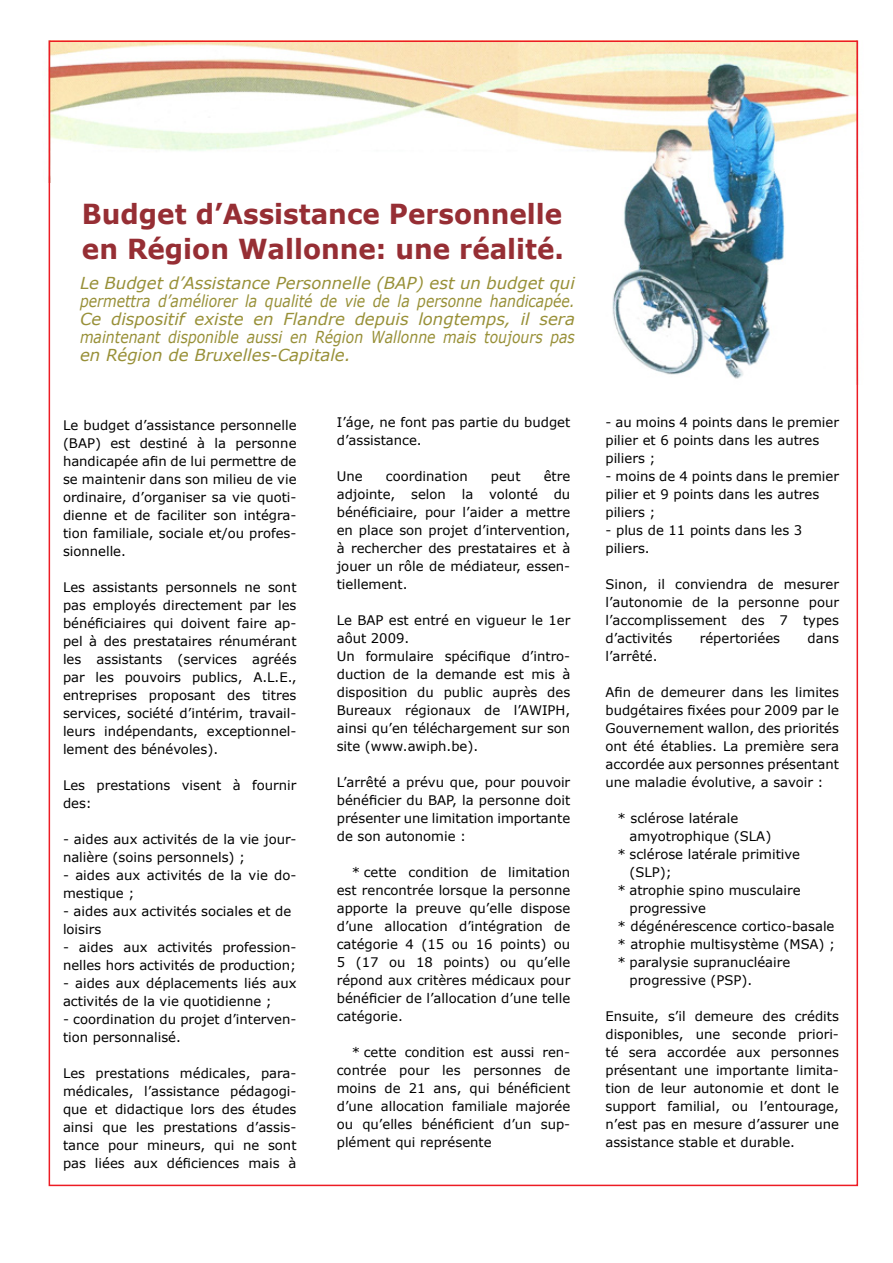
<style>
.page{position:relative;width:893px;height:1263px;background:#fff}
.page>*{position:absolute;margin:0;border:0;box-sizing:border-box;transform-origin:0 0}
.t1{font:700 27.6px/34.5px "Verdana";color:#962e34;scale:.95 1}
.t2{font:italic 16.5px/18px "Verdana";color:#989038;text-align:justify}
.t3{font:13.2px/18px "Verdana";color:#000}
</style>
<div class="page">
<img style="left:48px;top:41px;width:811px;height:345px">
<div style="left:34px;top:183px;width:563px;height:222px;background:#fff"></div>
<h1 class="t1" style="left:82px;top:196px;width:509px">Budget d’Assistance Personnelle en Région Wallonne: une réalité.</h1>
<p class="t2" style="left:80px;top:273px;width:496px">Le Budget d’Assistance Personnelle (BAP) est un budget qui permettra d’améliorer la qualité de vie de la personne handicapée.<br>Ce dispositif existe en Flandre depuis longtemps, il sera maintenant disponible aussi en Région Wallonne mais toujours pas en Région de Bruxelles-Capitale.</p>
<p class="t3" style="left:63px;top:415px;width:235px;text-align:justify">Le budget d’assistance personnelle (BAP) est destiné à la personne handicapée afin de lui permettre de se maintenir dans son milieu de vie ordinaire, d’organiser sa vie quoti&shy;dienne et de faciliter son intégra&shy;tion familiale, sociale et/ou profes&shy;sionnelle.</p>
<p class="t3" style="left:63px;top:577px;width:235px;text-align:justify">Les assistants personnels ne sont pas employés directement par les bénéficiaires qui doivent faire ap&shy;pel à des prestataires rénumérant les assistants (services agréés par les pouvoirs publics, A.L.E., entreprises proposant des titres services, société d’intérim, travail&shy;leurs indépendants, exceptionnel&shy;lement des bénévoles).</p>
<p class="t3" style="left:63px;top:775px;width:235px">Les prestations visent à fournir des:</p>
<p class="t3" style="left:63px;top:829px;width:235px">- aides aux activités de la vie jour&shy;nalière (soins personnels) ;</p>
<p class="t3" style="left:63px;top:865px;width:235px">- aides aux activités de la vie do&shy;mestique ;</p>
<p class="t3" style="left:63px;top:901px;width:230px">- aides aux activités sociales et de loisirs</p>
<p class="t3" style="left:63px;top:937px;width:235px">- aides aux activités profession&shy;nelles hors activités de production;</p>
<p class="t3" style="left:63px;top:973px;width:235px">- aides aux déplacements liés aux activités de la vie quotidienne ;</p>
<p class="t3" style="left:63px;top:1009px;width:235px">- coordination du projet d’interven&shy;tion personnalisé.</p>
<p class="t3" style="left:63px;top:1063px;width:235px;text-align:justify">Les prestations médicales, para&shy;médicales, l’assistance pédagogi&shy;que et didactique lors des études ainsi que les prestations d’assis&shy;tance pour mineurs, qui ne sont pas liées aux déficiences mais à</p>
<p class="t3" style="left:337px;top:413px;width:235px">I’áge, ne font pas partie du budget d’assistance.</p>
<p class="t3" style="left:337px;top:467px;width:27px">Une</p>
<p class="t3" style="left:386px;top:467px;width:83px">coordination</p>
<p class="t3" style="left:491px;top:467px;width:31px">peut</p>
<p class="t3" style="left:337px;top:467px;width:235px;text-align:justify;text-indent:207px">être adjointe, selon la volonté du bénéficiaire, pour l’aider a mettre en place son projet d’intervention, à rechercher des prestataires et à jouer un rôle de médiateur, essen&shy;tiellement.</p>
<p class="t3" style="left:337px;top:611px;width:235px">Le BAP est entré en vigueur le 1er aôut 2009.<br>Un formulaire spécifique d’intro&shy;duction de la demande est mis à disposition du public auprès des<br>Bureaux régionaux de l’AWIPH, ainsi qu’en téléchargement sur son site (www.awiph.be).</p>
<p class="t3" style="left:337px;top:773px;width:235px;text-align:justify">L’arrêté a prévu que, pour pouvoir bénéficier du BAP, la personne doit présenter une limitation importante de son autonomie :</p>
<p class="t3" style="left:337px;top:863px;width:235px;text-align:justify;text-indent:15px">* cette condition de limitation est rencontrée lorsque la personne apporte la preuve qu’elle dispose d’une allocation d’intégration de catégorie 4 (15 ou 16 points) ou 5 (17 ou 18 points) ou qu’elle répond aux critères médicaux pour bénéficier de l’allocation d’une telle catégorie.</p>
<p class="t3" style="left:337px;top:1043px;width:235px;text-align:justify;text-indent:15px">* cette condition est aussi ren&shy;contrée pour les personnes de moins de 21 ans, qui bénéficient d’une allocation familiale majorée ou qu’elles bénéficient d’un sup&shy;plément qui représente</p>
<p class="t3" style="left:605px;top:413px;width:235px">- au moins 4 points dans le premier pilier et 6 points dans les autres piliers ;</p>
<p class="t3" style="left:605px;top:467px;width:235px">- moins de 4 points dans le premier pilier et 9 points dans les autres piliers ;</p>
<p class="t3" style="left:605px;top:521px;width:198px">- plus de 11 points dans les 3 piliers.</p>
<p class="t3" style="left:605px;top:575px;width:235px;text-align:justify">Sinon, il conviendra de mesurer l’autonomie de la personne pour l’accomplissement des 7 types d’activités</p>
<p class="t3" style="left:700px;top:629px;width:82px">répertoriées</p>
<p class="t3" style="left:808px;top:629px;width:33px">dans</p>
<p class="t3" style="left:605px;top:647px;width:54px">l’arrêté.</p>
<p class="t3" style="left:605px;top:683px;width:235px;text-align:justify">Afin de demeurer dans les limites budgétaires fixées pour 2009 par le Gouvernement wallon, des priorités ont été établies. La première sera accordée aux personnes présentant une maladie évolutive, a savoir :</p>
<p class="t3" style="left:617px;top:809px;width:122px">* sclérose latérale</p>
<p class="t3" style="left:629px;top:827px;width:143px">amyotrophique (SLA)</p>
<p class="t3" style="left:617px;top:845px;width:184px">* sclérose latérale primitive</p>
<p class="t3" style="left:629px;top:863px;width:44px">(SLP);</p>
<p class="t3" style="left:617px;top:881px;width:185px">* atrophie spino musculaire</p>
<p class="t3" style="left:629px;top:899px;width:78px">progressive</p>
<p class="t3" style="left:617px;top:917px;width:218px">* dégénérescence cortico-basale</p>
<p class="t3" style="left:617px;top:935px;width:219px">* atrophie multisystème (MSA) ;</p>
<p class="t3" style="left:617px;top:953px;width:174px">* paralysie supranucléaire</p>
<p class="t3" style="left:629px;top:971px;width:124px">progressive (PSP).</p>
<p class="t3" style="left:605px;top:1007px;width:235px;text-align:justify">Ensuite, s’il demeure des crédits disponibles, une seconde priori&shy;té sera accordée aux personnes présentant une importante limita&shy;tion de leur autonomie et dont le support familial, ou l’entourage, n’est pas en mesure d’assurer une assistance stable et durable.</p>
</div>
